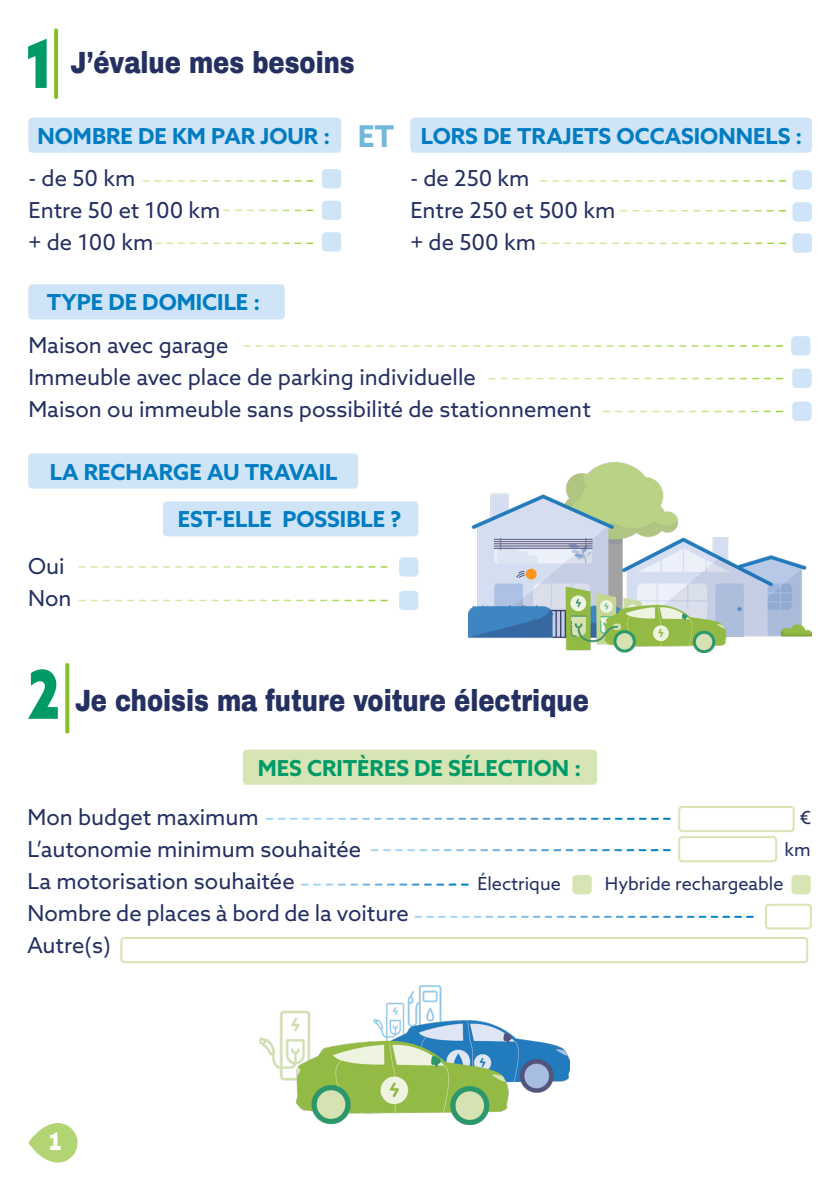
<style>
.page{position:relative;width:840px;height:1191px;background:#fff}
.page>*{position:absolute;margin:0;border:0;box-sizing:border-box;transform-origin:0 0}
.t1{font:900 30px "Archivo";color:#243061;scale:.81 1}
.t2{font:900 25px "Archivo";color:#fff;scale:.81 1}
.t3{font:22px/32px "Azo Sans";color:#243061}
.t4{font:700 22px "Azo Sans";color:#007cc2}
.t5{font:700 22px "Azo Sans";color:#009a69}
.t6{font:18px/32px "Azo Sans";color:#243061;text-align:right}
.s1{font-size:30px}
</style>
<div class="page">
<svg style="left:266px;top:817px;width:403px;height:2px"></svg>
<svg style="left:371px;top:849px;width:298px;height:2px"></svg>
<svg style="left:301px;top:883px;width:166px;height:2px"></svg>
<svg style="left:415px;top:915px;width:337px;height:2px"></svg>
<svg style="left:28px;top:39px;width:19px;height:49px"></svg>
<svg style="left:54px;top:30px;width:4px;height:67px"></svg>
<svg style="left:28px;top:669px;width:30px;height:50px"></svg>
<svg style="left:28px;top:1123px;width:49px;height:39px"></svg>
<div style="left:28px;top:284px;width:257px;height:35px;background:#cfe5f7;border-radius:4px"></div>
<div style="left:28px;top:453px;width:330px;height:35px;background:#cfe5f7;border-radius:4px"></div>
<div style="left:163px;top:501px;width:255px;height:35px;background:#cfe5f7;border-radius:4px"></div>
<div style="left:28px;top:118px;width:313px;height:35px;background:#cfe5f7;border-radius:4px"></div>
<div style="left:243px;top:749px;width:353px;height:36px;background:#d6e5b3;border-radius:4px"></div>
<div style="left:410px;top:118px;width:401px;height:35px;background:#cfe5f7;border-radius:4px"></div>
<div style="left:764px;top:903px;width:47px;height:26px;border:2px solid #d6e5b3;border-radius:3px"></div>
<div style="left:322px;top:169px;width:19px;height:19px;background:#cfe5f7;border-radius:4px"></div>
<div style="left:322px;top:201px;width:19px;height:19px;background:#cfe5f7;border-radius:4px"></div>
<div style="left:322px;top:232px;width:19px;height:19px;background:#cfe5f7;border-radius:4px"></div>
<svg style="left:143px;top:180px;width:169px;height:2px"></svg>
<svg style="left:155px;top:242px;width:157px;height:2px"></svg>
<svg style="left:224px;top:210px;width:88px;height:1px"></svg>
<div style="left:677px;top:806px;width:117px;height:26px;border:2px solid #d6e5b3;border-radius:3px"></div>
<div style="left:677px;top:836px;width:99px;height:26px;border:2px solid #d6e5b3;border-radius:3px"></div>
<div style="left:120px;top:937px;width:687px;height:26px;border:2px solid #d6e5b3;border-radius:3px"></div>
<div style="left:792px;top:170px;width:19px;height:19px;background:#cfe5f7;border-radius:4px"></div>
<div style="left:792px;top:202px;width:19px;height:19px;background:#cfe5f7;border-radius:4px"></div>
<div style="left:792px;top:233px;width:19px;height:20px;background:#cfe5f7;border-radius:4px"></div>
<svg style="left:540px;top:180px;width:245px;height:2px"></svg>
<svg style="left:540px;top:242px;width:245px;height:2px"></svg>
<svg style="left:620px;top:210px;width:165px;height:1px"></svg>
<svg style="left:79px;top:566px;width:308px;height:1px"></svg>
<svg style="left:79px;top:599px;width:308px;height:2px"></svg>
<div style="left:399px;top:557px;width:19px;height:19px;background:#cfe5f7;border-radius:4px"></div>
<div style="left:399px;top:591px;width:19px;height:19px;background:#cfe5f7;border-radius:4px"></div>
<svg style="left:244px;top:345px;width:538px;height:2px"></svg>
<svg style="left:489px;top:378px;width:293px;height:1px"></svg>
<svg style="left:603px;top:411px;width:179px;height:1px"></svg>
<div style="left:790px;top:336px;width:20px;height:19px;background:#cfe5f7;border-radius:4px"></div>
<div style="left:791px;top:369px;width:20px;height:19px;background:#cfe5f7;border-radius:4px"></div>
<div style="left:791px;top:401px;width:20px;height:20px;background:#cfe5f7;border-radius:4px"></div>
<svg style="left:65px;top:665px;width:4px;height:66px"></svg>
<img style="left:468px;top:462px;width:343px;height:191px">
<img style="left:259px;top:985px;width:309px;height:139px">
<div style="left:791px;top:875px;width:19px;height:19px;background:#d6e5b3;border-radius:4px"></div>
<div style="left:572px;top:875px;width:19px;height:19px;background:#d6e5b3;border-radius:4px"></div>
<h1 class="t1" style="left:70px;top:44px;width:352px">J’évalue mes besoins</h1>
<p class="t4" style="left:37px;top:121px;width:358px">NOMBRE DE KM PAR JOUR : <span class="s1">ET</span></p>
<p class="t3" style="left:29px;top:162px;width:193px">- de 50 km<br>Entre 50 et 100 km + de 100 km</p>
<p class="t4" style="left:47px;top:288px;width:215px">TYPE DE DOMICILE :</p>
<p class="t4" style="left:420px;top:121px;width:382px">LORS DE TRAJETS OCCASIONNELS :</p>
<p class="t3" style="left:410px;top:162px;width:206px">- de 250 km<br>Entre 250 et 500 km + de 500 km</p>
<p class="t3" style="left:28px;top:329px;width:563px">Maison avec garage<br>Immeuble avec place de parking individuelle<br>Maison ou immeuble sans possibilité de stationnement</p>
<p class="t4" style="left:50px;top:457px;width:289px">LA RECHARGE AU TRAVAIL</p>
<p class="t3" style="left:28px;top:550px;width:45px">Oui<br>Non</p>
<p class="t4" style="left:178px;top:505px;width:225px">EST-ELLE POSSIBLE ?</p>
<h1 class="t1" style="left:75px;top:682px;width:635px">Je choisis ma future voiture électrique</h1>
<p class="t5" style="left:257px;top:753px;width:325px">MES CRITÈRES DE SÉLECTION :</p>
<p class="t3" style="left:27px;top:800px;width:382px">Mon budget maximum<br>L’autonomie minimum souhaitée<br>La motorisation souhaitée<br>Nombre de places à bord de la voiture<br>Autre(s)</p>
<p class="t2" style="left:48px;top:1125px;width:18px">1</p>
<p class="t6" style="left:784px;top:801px;width:28px">€ km</p>
<p class="t6" style="left:477px;top:867px;width:85px">Électrique</p>
<p class="t6" style="left:604px;top:867px;width:180px">Hybride rechargeable</p>
</div>
